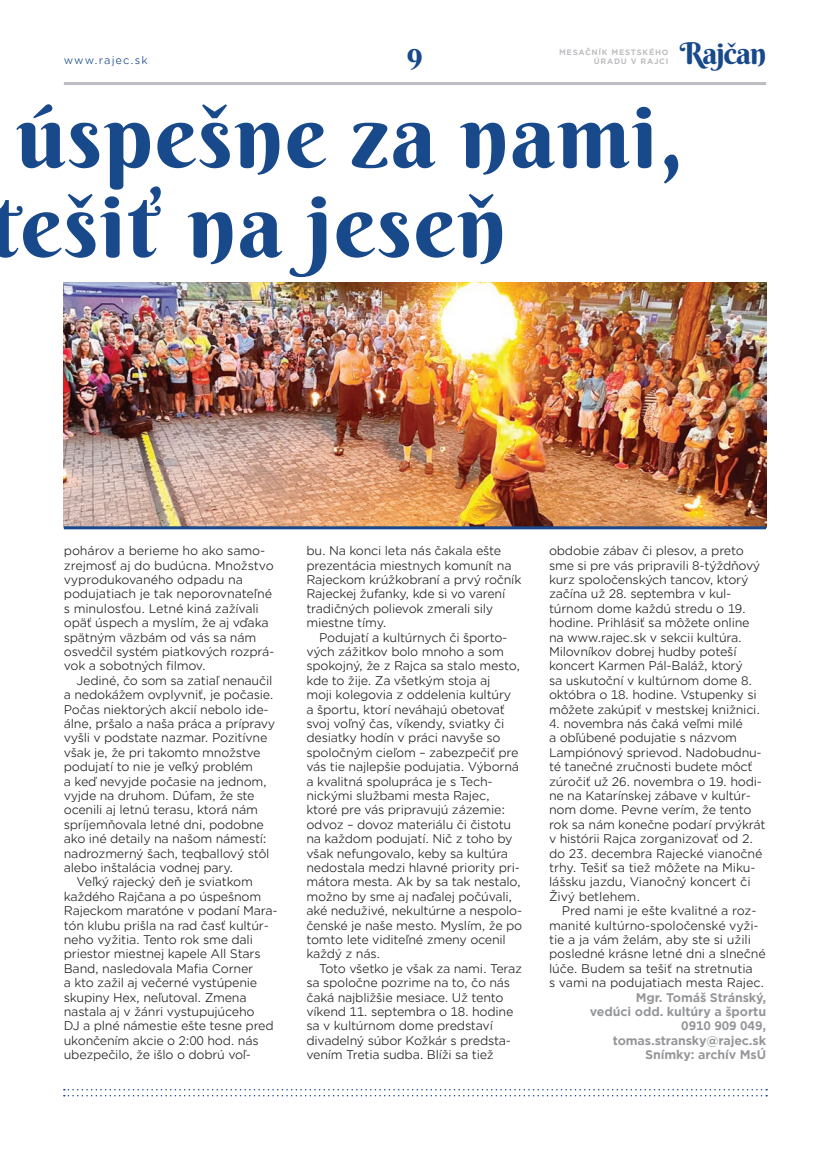
<style>
.page{position:relative;width:830px;height:1161px;background:#fff}
.page>*{position:absolute;margin:0;border:0;box-sizing:border-box;transform-origin:0 0}
.t1{font:88.5px/89.6px "Berkshire Swash";letter-spacing:.02em;color:#18498b}
.t2{font:30px "Berkshire Swash";letter-spacing:-.04em;color:#18498b}
.t3{font:12px/14.4px "Gotham Office";letter-spacing:-.02em;color:#231f20}
.t4{font:700 12px "Gotham Office";letter-spacing:-.01em;color:#939598}
.t5{font:10.5px "Gotham Office";letter-spacing:.1em;color:#18498b}
.t6{font:700 7.5px "Gotham Office";letter-spacing:.1em;color:#bcbdc0}
</style>
<div class="page">
<svg style="left:64px;top:1089px;width:702px;height:7px"></svg>
<hr style="left:64px;top:82px;width:701px;height:3px;background:#bcbdc0">
<img style="left:64px;top:282px;width:701px;height:244px">
<hr style="left:64px;top:526px;width:701px;height:3px;background:#18498b">
<p class="t5" style="left:64px;top:53px;width:85px">www.rajec.sk</p>
<p class="t2" style="left:407px;top:34px;width:18px">9</p>
<p class="t2" style="left:679px;top:34px;width:88px">Rajčan</p>
<p class="t6" style="left:558px;top:47px;width:111px">MESAČNÍK MESTSKÉHO</p>
<p class="t6" style="left:593px;top:56px;width:76px">ÚRADU V RAJCI</p>
<h1 class="t1" style="left:-11px;top:91px;width:695px;text-indent:27px">úspešne za nami, tešiť na jeseň</h1>
<p class="t3" style="left:64px;top:543px;width:212px">pohárov a berieme ho ako samo&shy;zrejmosť aj do budúcna. Množstvo vyprodukovaného odpadu na podujatiach je tak neporovnateľné s minulosťou. Letné kiná zažívali opäť úspech a myslím, že aj vďaka spätným väzbám od vás sa nám osvedčil systém piatkových rozprá&shy;vok a sobotných filmov.</p>
<p class="t3" style="left:64px;top:673px;width:213px;text-indent:13px">Jediné, čo som sa zatiaľ nenaučil a nedokážem ovplyvniť, je počasie.<br>Počas niektorých akcií nebolo ide&shy;álne, pršalo a naša práca a prípravy vyšli v podstate nazmar. Pozitívne však je, že pri takomto množstve podujatí to nie je veľký problém<br>a keď nevyjde počasie na jednom, vyjde na druhom. Dúfam, že ste ocenili aj letnú terasu, ktorá nám spríjemňovala letné dni, podobne ako iné detaily na našom námestí: nadrozmerný šach, teqballový stôl alebo inštalácia vodnej pary.</p>
<p class="t3" style="left:64px;top:874px;width:215px;text-indent:13px">Veľký rajecký deň je sviatkom každého Rajčana a po úspešnom<br>Rajeckom maratóne v podaní Mara&shy;tón klubu prišla na rad časť kultúr&shy;neho vyžitia. Tento rok sme dali priestor miestnej kapele All Stars<br>Band, nasledovala Mafia Corner<br>a kto zažil aj večerné vystúpenie skupiny Hex, neľutoval. Zmena nastala aj v žánri vystupujúceho<br>DJ a plné námestie ešte tesne pred ukončením akcie o 2:00 hod. nás ubezpečilo, že išlo o dobrú voľ-</p>
<p class="t3" style="left:306px;top:543px;width:216px">bu. Na konci leta nás čakala ešte prezentácia miestnych komunít na<br>Rajeckom krúžkobraní a prvý ročník<br>Rajeckej žufanky, kde si vo varení tradičných polievok zmerali sily miestne tímy.</p>
<p class="t3" style="left:306px;top:630px;width:217px;text-indent:13px">Podujatí a kultúrnych či športo&shy;vých zážitkov bolo mnoho a som spokojný, že z Rajca sa stalo mesto, kde to žije. Za všetkým stoja aj<br>moji kolegovia z oddelenia kultúry<br>a športu, ktorí neváhajú obetovať svoj voľný čas, víkendy, sviatky či desiatky hodín v práci navyše so spoločným cieľom – zabezpečiť pre vás tie najlepšie podujatia. Výborná a kvalitná spolupráca je s Tech&shy;nickými službami mesta Rajec, ktoré pre vás pripravujú zázemie: odvoz – dovoz materiálu či čistotu na každom podujatí. Nič z toho by však nefungovalo, keby sa kultúra nedostala medzi hlavné priority pri&shy;mátora mesta. Ak by sa tak nestalo, možno by sme aj naďalej počúvali, aké neduživé, nekultúrne a nespolo&shy;čenské je naše mesto. Myslím, že po tomto lete viditeľné zmeny ocenil každý z nás.</p>
<p class="t3" style="left:306px;top:961px;width:217px;text-indent:13px">Toto všetko je však za nami. Teraz sa spoločne pozrime na to, čo nás čaká najbližšie mesiace. Už tento víkend 11. septembra o 18. hodine sa v kultúrnom dome predstaví divadelný súbor Kožkár s predsta&shy;vením Tretia sudba. Blíži sa tiež</p>
<p class="t3" style="left:549px;top:543px;width:213px">obdobie zábav či plesov, a preto sme si pre vás pripravili 8-týždňový kurz spoločenských tancov, ktorý začína už 28. septembra v kul&shy;túrnom dome každú stredu o 19. hodine. Prihlásiť sa môžete online na www.rajec.sk v sekcii kultúra.<br>Milovníkov dobrej hudby poteší koncert Karmen Pál-Baláž, ktorý<br>sa uskutoční v kultúrnom dome 8. októbra o 18. hodine. Vstupenky si môžete zakúpiť v mestskej knižnici.</p>
<p class="t3" style="left:549px;top:716px;width:218px">4. novembra nás čaká veľmi milé<br>a obľúbené podujatie s názvom<br>Lampiónový sprievod. Nadobudnu&shy;té tanečné zručnosti budete môcť zúročiť už 26. novembra o 19. hodi&shy;ne na Katarínskej zábave v kultúr&shy;nom dome. Pevne verím, že tento rok sa nám konečne podarí prvýkrát v histórii Rajca zorganizovať od 2. do 23. decembra Rajecké vianočné trhy. Tešiť sa tiež môžete na Miku&shy;lášsku jazdu, Vianočný koncert či<br>Živý betlehem.</p>
<p class="t3" style="left:549px;top:903px;width:218px;text-indent:13px">Pred nami je ešte kvalitné a roz&shy;manité kultúrno-spoločenské vyži&shy;tie a ja vám želám, aby ste si užili posledné krásne letné dni a slnečné lúče. Budem sa tešiť na stretnutia<br>s vami na podujatiach mesta Rajec.</p>
<p class="t4" style="left:635px;top:989px;width:132px">Mgr. Tomáš Stránský,</p>
<p class="t4" style="left:589px;top:1003px;width:178px">vedúci odd. kultúry a športu</p>
<p class="t4" style="left:681px;top:1018px;width:86px">0910 909 049,</p>
<p class="t4" style="left:612px;top:1032px;width:155px">tomas.stransky@rajec.sk</p>
<p class="t4" style="left:645px;top:1046px;width:122px">Snímky: archív MsÚ</p>
</div>
